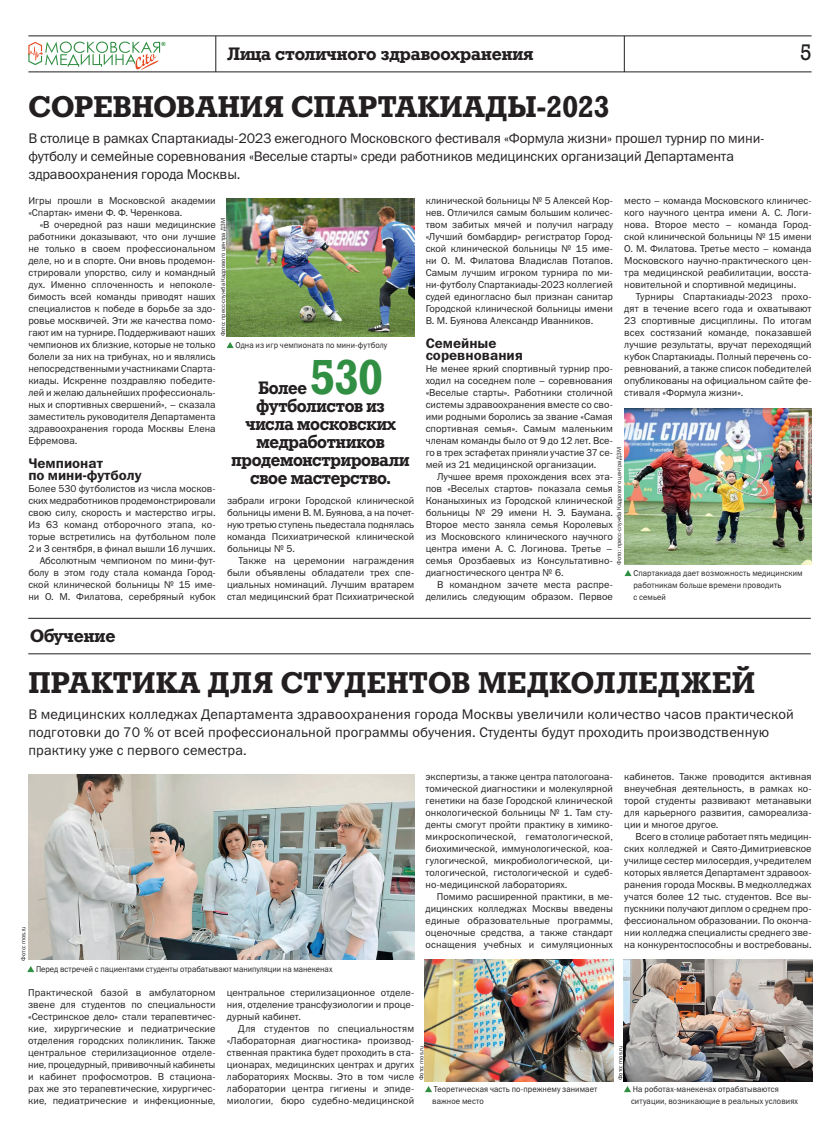
<style>
.page{position:relative;width:840px;height:1134px;background:#fff}
.page>*{position:absolute;margin:0;border:0;box-sizing:border-box;transform-origin:0 0}
.VINOS{font:700 49px "Geo Slb 712 Md BT";color:#318f43;scale:.95 1}
._01_ZAG_BIG{font:700 30px "Geo Slb 712 Md BT";letter-spacing:.025em;color:#231f20}
.t1{font:22.5px "Geo Slb 712 Md BT";color:#231f20}
.VINOS-2{font:700 18px/18px "Geo Slb 712 Md BT";letter-spacing:-.02em;color:#231f20;text-align:center;scale:.95 1}
._01_рубрика{font:700 18px "Geo Slb 712 Md BT";color:#231f20}
.RUBRIKA{font:700 18px "Geo Slb 712 Md BT";color:#231f20}
._02_LID_BIG{font:14px/18px "Franklin Gothic Book ITC";letter-spacing:.01em;color:#231f20}
._02_LID_BIG-2{font:14px/18px "Franklin Gothic Book ITC";letter-spacing:-.01em;color:#231f20}
._05_PODZAG{font:14px/12px "Franklin Gothic Demi ITC";color:#231f20}
._03_TEXT2{font:10px/12px "Franklin Gothic Book ITC";color:#231f20;text-align:justify}
._03_ТХТ{font:10px/12px "Franklin Gothic Book ITC";color:#231f20;text-align:justify}
._04_PODPIS_FOTO{font:8.5px/12px "Franklin Gothic Book ITC";letter-spacing:.01em;color:#231f20;scale:.94 1}
.FOTO{font:6px "Franklin Gothic Book ITC";color:#231f20}
.t2{font:6px "Franklin Gothic Demi ITC";color:#318f43}
</style>
<div class="page">
<hr style="left:28px;top:36px;width:783px;height:1px;background:#231f20">
<hr style="left:28px;top:72px;width:783px;height:1px;background:#231f20">
<hr style="left:215px;top:36px;width:1px;height:36px;background:#231f20">
<hr style="left:623px;top:36px;width:1px;height:36px;background:#231f20">
<svg style="left:28px;top:42px;width:132px;height:28px"></svg>
<img style="left:226px;top:198px;width:188px;height:138px">
<img style="left:624px;top:408px;width:187px;height:157px">
<svg style="left:226px;top:342px;width:7px;height:6px"></svg>
<svg style="left:624px;top:570px;width:7px;height:6px"></svg>
<hr style="left:28px;top:654px;width:782px;height:1px;background:#231f20">
<hr style="left:28px;top:618px;width:782px;height:1px;background:#231f20">
<img style="left:29px;top:774px;width:385px;height:186px">
<svg style="left:27px;top:966px;width:7px;height:6px"></svg>
<img style="left:623px;top:960px;width:188px;height:121px">
<img style="left:424px;top:960px;width:189px;height:121px">
<svg style="left:425px;top:1086px;width:7px;height:6px"></svg>
<svg style="left:624px;top:1086px;width:6px;height:6px"></svg>
<p class="t2" style="left:161px;top:40px;width:6px">®</p>
<p class="_01_рубрика" style="left:227px;top:42px;width:308px">Лица столичного здравоохранения</p>
<p class="_01_ZAG_BIG" style="left:28px;top:87px;width:582px">СОРЕВНОВАНИЯ СПАРТАКИАДЫ-2023</p>
<p class="_02_LID_BIG-2" style="left:28px;top:129px;width:736px">В столице в рамках Спартакиады-2023 ежегодного Московского фестиваля «Формула жизни» прошел турнир по мини&shy;футболу и семейные соревнования «Веселые старты» среди работников медицинских организаций Департамента здравоохранения города Москвы.</p>
<h3 class="t1" style="left:800px;top:38px;width:13px">5</h3>
<p class="_03_ТХТ" style="left:28px;top:194px;width:189px">Игры прошли в Московской академии «Спартак» имени Ф. Ф. Черенкова.</p>
<p class="_03_TEXT2" style="left:28px;top:218px;width:189px;text-indent:11px">«В очередной раз наши медицинские работники доказывают, что они лучшие не только в своем профессиональном деле, но и в спорте. Они вновь продемон&shy;стрировали упорство, силу и командный дух. Именно сплоченность и непоколе&shy;бимость всей команды приводят наших специалистов к победе в борьбе за здо&shy;ровье москвичей. Эти же качества помо&shy;гают им на турнире. Поддерживают наших чемпионов их близкие, которые не только болели за них на трибунах, но и являлись непосредственными участниками Спарта&shy;киады. Искренне поздравляю победите&shy;лей и желаю дальнейших профессиональ&shy;ных и спортивных свершений», – сказала заместитель руководителя Департамента здравоохранения города Москвы Елена Ефремова.</p>
<p class="_05_PODZAG" style="left:28px;top:458px;width:115px">Чемпионат<br>по мини-футболу</p>
<p class="_03_ТХТ" style="left:28px;top:482px;width:189px">Более 530 футболистов из числа москов&shy;ских медработников продемонстрировали свою силу, скорость и мастерство игры.<br>Из 63 команд отборочного этапа, ко&shy;торые встретились на футбольном поле 2 и 3 сентября, в финал вышли 16 лучших.</p>
<p class="_03_TEXT2" style="left:28px;top:554px;width:189px;text-indent:11px">Абсолютным чемпионом по мини-фут&shy;болу в этом году стала команда Город&shy;ской клинической больницы № 15 име&shy;ни О. М. Филатова, серебряный кубок</p>
<p class="FOTO" style="left:219px;top:336px;width:120px;rotate:-90deg">Фото: пресс-служба Кадрового центра ДЗМ</p>
<p class="_04_PODPIS_FOTO" style="left:235px;top:339px;width:163px">Одна из игр чемпионата по мини-футболу</p>
<p class="VINOS" style="left:310px;top:345px;width:77px">530</p>
<p class="VINOS-2" style="left:231px;top:398px;width:189px">футболистов из числа московских медработников продемонстрировали свое мастерство.</p>
<p class="VINOS-2" style="left:258px;top:380px;width:53px">Более</p>
<p class="_03_TEXT2" style="left:227px;top:494px;width:189px">забрали игроки Городской клинической больницы имени В. М. Буянова, а на почет&shy;ную третью ступень пьедестала поднялась команда Психиатрической клинической больницы № 5.</p>
<p class="_03_TEXT2" style="left:227px;top:554px;width:189px;text-indent:11px">Также на церемонии награждения были объявлены обладатели трех спе&shy;циальных номинаций. Лучшим вратарем стал медицинский брат Психиатрической</p>
<p class="_03_TEXT2" style="left:425px;top:194px;width:189px">клинической больницы № 5 Алексей Кор&shy;нев. Отличился самым большим количес&shy;твом забитых мячей и получил награду «Лучший бомбардир» регистратор Город&shy;ской клинической больницы № 15 име&shy;ни О. М. Филатова Владислав Потапов.<br>Самым лучшим игроком турнира по ми&shy;ни-футболу Спартакиады-2023 коллегией судей единогласно был признан санитар Городской клинической больницы имени В. М. Буянова Александр Иванников.</p>
<p class="_05_PODZAG" style="left:425px;top:338px;width:72px">Семейные</p>
<p class="_05_PODZAG" style="left:425px;top:350px;width:99px">соревнования</p>
<p class="_03_ТХТ" style="left:425px;top:362px;width:189px">Не менее яркий спортивный турнир про&shy;ходил на соседнем поле – соревнования «Веселые старты». Работники столичной системы здравоохранения вместе со сво&shy;ими родными боролись за звание «Самая спортивная семья». Самым маленьким членам команды было от 9 до 12 лет. Все&shy;го в трех эстафетах приняли участие 37 се&shy;мей из 21 медицинской организации.</p>
<p class="_03_TEXT2" style="left:425px;top:470px;width:189px;text-indent:11px">Лучшее время прохождения всех эта&shy;пов «Веселых стартов» показала семья Конаныхиных из Городской клинической больницы № 29 имени Н. Э. Баумана.<br>Второе место заняла семья Королевых из Московского клинического научного центра имени А. С. Логинова. Третье – семья Орозбаевых из Консультативно&shy;диагностического центра № 6.</p>
<p class="_03_TEXT2" style="left:425px;top:578px;width:189px;text-align:right">В командном зачете места распре&shy;делились следующим образом. Первое</p>
<p class="_03_TEXT2" style="left:624px;top:194px;width:189px">место – команда Московского клиничес&shy;кого научного центра имени А. С. Логи&shy;нова. Второе место – команда Город&shy;ской клинической больницы № 15 имени О. М. Филатова. Третье место – команда Московского научно-практического цен&shy;тра медицинской реабилитации, восста&shy;новительной и спортивной медицины.</p>
<p class="_03_TEXT2" style="left:624px;top:290px;width:189px;text-indent:11px">Турниры Спартакиады-2023 прохо&shy;дят в течение всего года и охватывают 23 спортивные дисциплины. По итогам всех состязаний команде, показавшей лучшие результаты, вручат переходящий кубок Спартакиады. Полный перечень со&shy;ревнований, а также список победителей опубликованы на официальном сайте фе&shy;стиваля «Формула жизни».</p>
<p class="FOTO" style="left:614px;top:565px;width:120px;rotate:-90deg">Фото: пресс-служба Кадрового центра ДЗМ</p>
<p class="_04_PODPIS_FOTO" style="left:633px;top:567px;width:181px">Спартакиада дает возможность медицинским работникам больше времени проводить<br>с семьей</p>
<p class="RUBRIKA" style="left:30px;top:624px;width:87px">Обучение</p>
<p class="_01_ZAG_BIG" style="left:29px;top:663px;width:727px">ПРАКТИКА ДЛЯ СТУДЕНТОВ МЕДКОЛЛЕДЖЕЙ</p>
<p class="_02_LID_BIG" style="left:28px;top:705px;width:766px">В медицинских колледжах Департамента здравоохранения города Москвы увеличили количество часов практической подготовки до 70 % от всей профессиональной программы обучения. Студенты будут проходить производственную практику уже с первого семестра.</p>
<p class="FOTO" style="left:19px;top:961px;width:36px;rotate:-90deg">Фото: mos.ru</p>
<p class="_04_PODPIS_FOTO" style="left:36px;top:963px;width:317px">Перед встречей с пациентами студенты отрабатывают манипуляции на манекенах</p>
<p class="_03_TEXT2" style="left:425px;top:770px;width:189px">экспертизы, а также центра патологоана&shy;томической диагностики и молекулярной генетики на базе Городской клинической онкологической больницы № 1. Там сту&shy;денты смогут пройти практику в химико&shy;микроскопической, гематологической, биохимической, иммунологической, коа&shy;гулогической, микробиологической, ци&shy;тологической, гистологической и судеб&shy;но-медицинской лабораториях.</p>
<p class="_03_TEXT2" style="left:425px;top:890px;width:189px;text-indent:11px">Помимо расширенной практики, в ме&shy;дицинских колледжах Москвы введены единые образовательные программы, оценочные средства, а также стандарт оснащения учебных и симуляционных</p>
<p class="_03_TEXT2" style="left:624px;top:770px;width:189px">кабинетов. Также проводится активная внеучебная деятельность, в рамках ко&shy;торой студенты развивают метанавыки для карьерного развития, самореализа&shy;ции и многое другое.</p>
<p class="_03_TEXT2" style="left:624px;top:830px;width:189px;text-indent:11px">Всего в столице работает пять медицин&shy;ских колледжей и Свято-Димитриевское училище сестер милосердия, учредителем которых является Департамент здравоох&shy;ранения города Москвы. В медколледжах учатся более 12 тыс. студентов. Все вы&shy;пускники получают диплом о среднем про&shy;фессиональном образовании. По оконча&shy;нии колледжа специалисты среднего зве&shy;на конкурентоспособны и востребованы.</p>
<p class="_03_ТХТ" style="left:28px;top:986px;width:189px">Практической базой в амбулаторном звене для студентов по специальности «Сестринское дело» стали терапевтичес&shy;кие, хирургические и педиатрические отделения городских поликлиник. Также центральное стерилизационное отделе&shy;ние, процедурный, прививочный кабинеты и кабинет профосмотров. В стациона&shy;рах же это терапевтические, хирургичес&shy;кие, педиатрические и инфекционные,</p>
<p class="_03_ТХТ" style="left:227px;top:986px;width:189px">центральное стерилизационное отделе&shy;ния, отделение трансфузиологии и проце&shy;дурный кабинет.</p>
<p class="_03_TEXT2" style="left:227px;top:1022px;width:189px;text-indent:11px">Для студентов по специальностям «Лабораторная диагностика» производ&shy;ственная практика будет проходить в ста&shy;ционарах, медицинских центрах и других лабораториях Москвы. Это в том числе лаборатории центра гигиены и эпиде&shy;миологии, бюро судебно-медицинской</p>
<p class="FOTO" style="left:417px;top:1080px;width:36px;rotate:-90deg">Фото: mos.ru</p>
<p class="FOTO" style="left:616px;top:1080px;width:36px;rotate:-90deg">Фото: mos.ru</p>
<p class="_04_PODPIS_FOTO" style="left:432px;top:1083px;width:177px">Теоретическая часть по-прежнему занимает важное место</p>
<p class="_04_PODPIS_FOTO" style="left:630px;top:1083px;width:179px">На роботах-манекенах отрабатываются ситуации, возникающие в реальных условиях</p>
</div>
